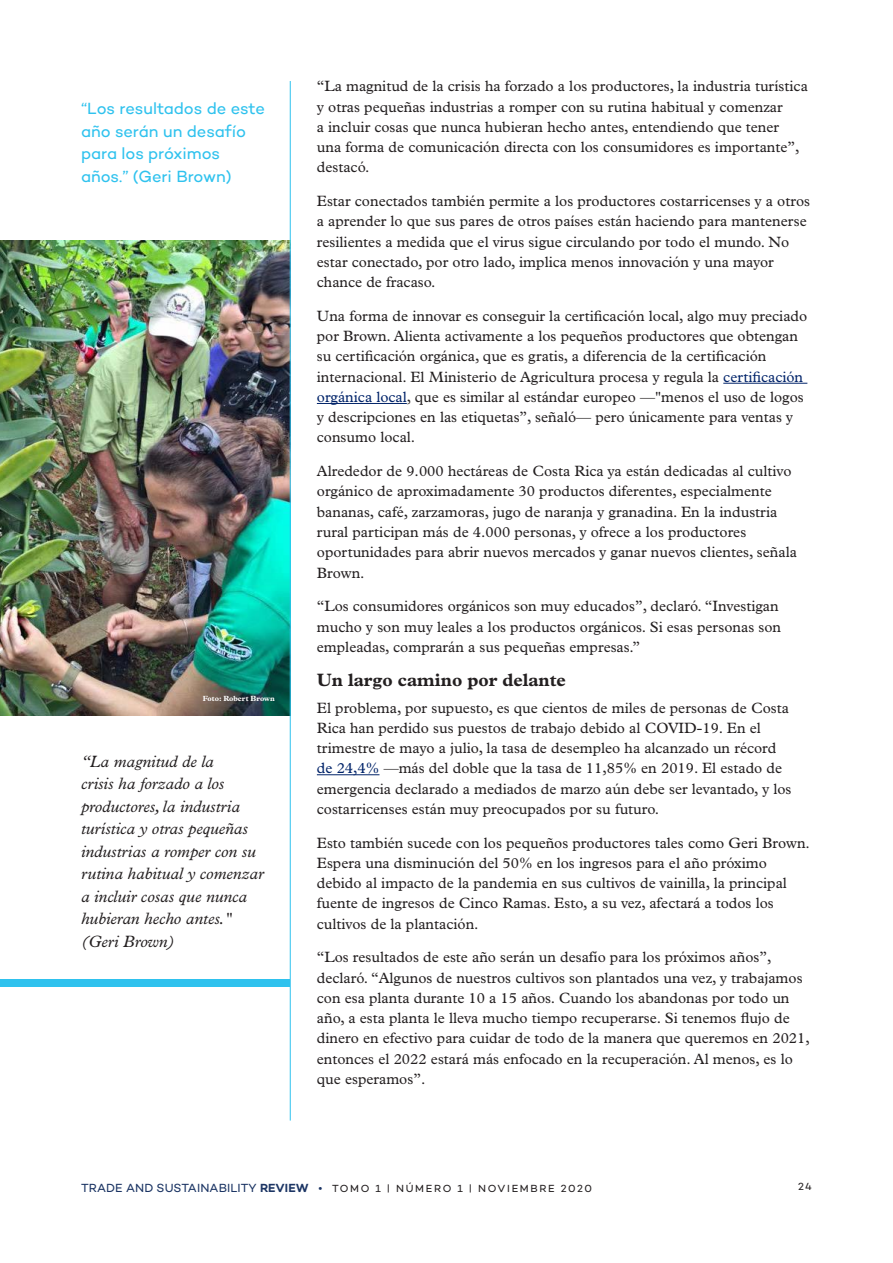
<style>
.page{position:relative;width:893px;height:1263px;background:#fff}
.page>*{position:absolute;margin:0;border:0;box-sizing:border-box;transform-origin:0 0}
.body-text{font:700 18px "Plantin MT Pro";color:#231f20}
.t1{font:italic 16.5px/22.5px "Plantin MT Pro";color:#231f20}
.t2{font:16.5px/22.5px "Campton";letter-spacing:-.005em;color:#2fc2ee}
.body-text-2{font:15px/20.2px "Plantin MT Pro";color:#231f20}
.t3{font:10.5px "Campton";letter-spacing:.16em;color:#231f20}
.t4{font:700 7.5px "Plantin MT Pro";color:#fff}
.s1{color:#002369}
.s2{font-size:12px;color:#1c3564}
.s3{font-weight:600;font-size:12px;color:#1c3564}
</style>
<div class="page">
<img style="left:0;top:240px;width:290px;height:476px">
<hr style="left:723px;top:383px;width:84px;height:1px;background:#002369">
<hr style="left:317px;top:403px;width:90px;height:1px;background:#002369">
<hr style="left:317px;top:774px;width:62px;height:1px;background:#002369">
<hr style="left:290px;top:81px;width:1px;height:1039px;background:#2fc2ee">
<div style="left:0;top:979px;width:290px;height:7px;background:#2fc2ee"></div>
<p class="t2" style="left:81px;top:97px;width:185px">“Los resultados de este año serán un desafío para los próximos años.” (Geri Brown)</p>
<p class="t4" style="left:203px;top:694px;width:73px">Foto: Robert Brown</p>
<p class="t1" style="left:81px;top:750px;width:184px">“La magnitud de la<br>crisis ha forzado a los productores, la industria turística y otras pequeñas industrias a romper con su rutina habitual y comenzar a incluir cosas que nunca hubieran hecho antes." (Geri Brown)</p>
<p class="body-text-2" style="left:317px;top:76px;width:492px">“La magnitud de la crisis ha forzado a los productores, la industria turística y otras pequeñas industrias a romper con su rutina habitual y comenzar<br>a incluir cosas que nunca hubieran hecho antes, entendiendo que tener<br>una forma de comunicación directa con los consumidores es importante”, destacó.</p>
<p class="body-text-2" style="left:317px;top:191px;width:495px">Estar conectados también permite a los productores costarricenses y a otros a aprender lo que sus pares de otros países están haciendo para mantenerse resilientes a medida que el virus sigue circulando por todo el mundo. No estar conectado, por otro lado, implica menos innovación y una mayor chance de fracaso.</p>
<p class="body-text-2" style="left:317px;top:306px;width:492px">Una forma de innovar es conseguir la certificación local, algo muy preciado por Brown. Alienta activamente a los pequeños productores que obtengan su certificación orgánica, que es gratis, a diferencia de la certificación internacional. El Ministerio de Agricultura procesa y regula la <span class="s1">certificación orgánica local</span>, que es similar al estándar europeo —"menos el uso de logos y descripciones en las etiquetas”, señaló— pero únicamente para ventas y consumo local.</p>
<p class="body-text-2" style="left:317px;top:461px;width:482px">Alrededor de 9.000 hectáreas de Costa Rica ya están dedicadas al cultivo orgánico de aproximadamente 30 productos diferentes, especialmente bananas, café, zarzamoras, jugo de naranja y granadina. En la industria rural participan más de 4.000 personas, y ofrece a los productores oportunidades para abrir nuevos mercados y ganar nuevos clientes, señala Brown.</p>
<p class="body-text-2" style="left:317px;top:596px;width:466px">“Los consumidores orgánicos son muy educados”, declaró. “Investigan mucho y son muy leales a los productos orgánicos. Si esas personas son empleadas, comprarán a sus pequeñas empresas.”</p>
<p class="body-text" style="left:317px;top:669px;width:251px">Un largo camino por delante</p>
<p class="body-text-2" style="left:317px;top:697px;width:476px">El problema, por supuesto, es que cientos de miles de personas de Costa Rica han perdido sus puestos de trabajo debido al COVID-19. En el trimestre de mayo a julio, la tasa de desempleo ha alcanzado un récord <span class="s1">de 24,4%</span> —más del doble que la tasa de 11,85% en 2019. El estado de emergencia declarado a mediados de marzo aún debe ser levantado, y los costarricenses están muy preocupados por su futuro.</p>
<p class="body-text-2" style="left:317px;top:832px;width:495px">Esto también sucede con los pequeños productores tales como Geri Brown.<br>Espera una disminución del 50% en los ingresos para el año próximo debido al impacto de la pandemia en sus cultivos de vainilla, la principal fuente de ingresos de Cinco Ramas. Esto, a su vez, afectará a todos los cultivos de la plantación.</p>
<p class="body-text-2" style="left:317px;top:947px;width:494px">“Los resultados de este año serán un desafío para los próximos años”, declaró. “Algunos de nuestros cultivos son plantados una vez, y trabajamos con esa planta durante 10 a 15 años. Cuando los abandonas por todo un año, a esta planta le lleva mucho tiempo recuperarse. Si tenemos flujo de dinero en efectivo para cuidar de todo de la manera que queremos en 2021, entonces el 2022 estará más enfocado en la recuperación. Al menos, es lo que esperamos”.</p>
<p class="t3" style="left:81px;top:1181px;width:512px"><span class="s2">TRADE AND SUSTAINABILITY</span> <span class="s3">REVIEW</span> <span class="s2">•</span> TOMO 1 | NÚMERO 1 | NOVIEMBRE 2020</p>
<p class="t3" style="left:798px;top:1180px;width:15px">24</p>
</div>
